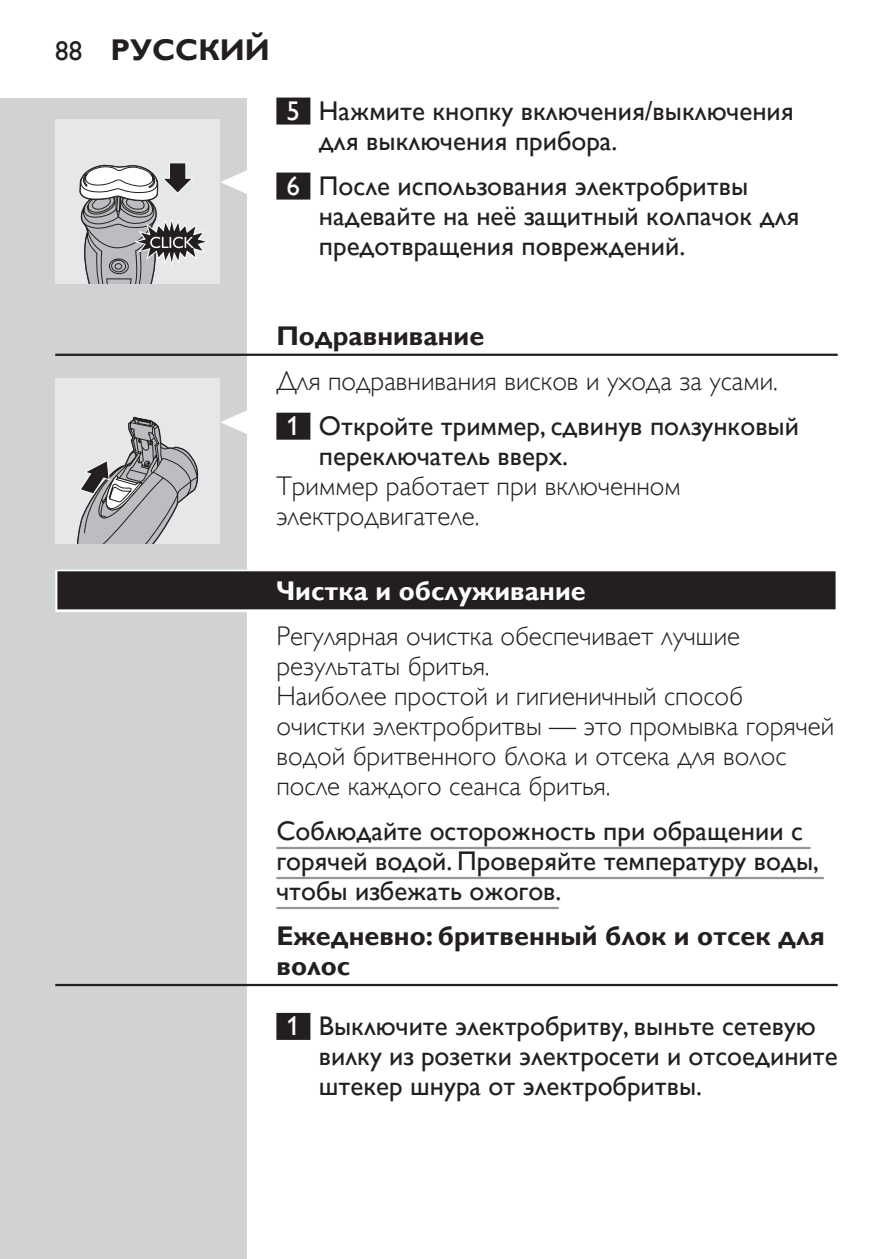
<style>
.page{position:relative;width:893px;height:1259px;background:#fff}
.page>*{position:absolute;margin:0;border:0;box-sizing:border-box;transform-origin:0 0}
.t1{font:700 30px "Gill Sans Alt One WGL";color:#231f20}
.t2{font:27px/30px "Gill Sans Alt One WGL";color:#231f20}
.t3{font:27px/30px "Gill Sans Alt One WGL Light";color:#231f20}
.t4{font:700 27px/30px "Gill Sans Alt One WGL";color:#231f20}
.t5{font:700 27px "Gill Sans Alt One WGL";color:#fff}
.s1{font-weight:400;font-size:27px}
.s2{color:#fff}
</style>
<div class="page">
<div style="left:0;top:98px;width:247px;height:1161px;background:#d1d2d4"></div>
<hr style="left:892px;top:98px;width:1px;height:1161px;background:#d1d2d4">
<div style="left:276px;top:98px;width:34px;height:27px;background:#231f20"></div>
<div style="left:276px;top:173px;width:34px;height:27px;background:#231f20"></div>
<hr style="left:55px;top:354px;width:783px;height:2px;background:#231f20">
<div style="left:276px;top:413px;width:34px;height:27px;background:#231f20"></div>
<div style="left:55px;top:569px;width:783px;height:43px;background:linear-gradient(to right,#b1afb0,#b1afb0)"></div>
<div style="left:57px;top:571px;width:779px;height:38px;background:#231f20"></div>
<hr style="left:276px;top:847px;width:534px;height:2px;background:#939598">
<hr style="left:276px;top:877px;width:548px;height:2px;background:#939598">
<hr style="left:276px;top:907px;width:283px;height:2px;background:#939598">
<hr style="left:55px;top:984px;width:783px;height:2px;background:#231f20">
<div style="left:276px;top:1013px;width:34px;height:27px;background:#231f20"></div>
<svg style="left:221px;top:170px;width:26px;height:24px"></svg>
<div style="left:55px;top:119px;width:165px;height:165px;background:#e6e7e9"></div>
<svg style="left:79px;top:162px;width:130px;height:122px"></svg>
<svg style="left:221px;top:410px;width:26px;height:24px"></svg>
<div style="left:55px;top:379px;width:165px;height:164px;background:#e6e7e9"></div>
<svg style="left:77px;top:416px;width:122px;height:127px"></svg>
<p class="t1" style="left:55px;top:29px;width:216px"><span class="s1">88</span> Русский</p>
<p class="t2" style="left:319px;top:96px;width:476px;text-indent:-32px"><span class="s2">5</span> Нажмите кнопку включения/выключения для выключения прибора.</p>
<p class="t2" style="left:319px;top:171px;width:482px;text-indent:-32px"><span class="s2">6</span> После использования электробритвы надевайте на неё защитный колпачок для предотвращения повреждений.</p>
<p class="t4" style="left:276px;top:321px;width:209px">Подравнивание</p>
<p class="t3" style="left:276px;top:366px;width:503px">Для подравнивания висков и ухода за усами.</p>
<p class="t2" style="left:319px;top:411px;width:482px;text-indent:-32px"><span class="s2">1</span> Откройте триммер, сдвинув ползунковый переключатель вверх.</p>
<p class="t3" style="left:276px;top:471px;width:406px">Триммер работает при включенном электродвигателе.</p>
<p class="t5" style="left:276px;top:572px;width:311px">Чистка и обслуживание</p>
<p class="t3" style="left:276px;top:621px;width:559px">Регулярная очистка обеспечивает лучшие результаты бритья.<br>Наиболее простой и гигиеничный способ очистки электробритвы — это промывка горячей водой бритвенного блока и отсека для волос после каждого сеанса бритья.</p>
<p class="t2" style="left:276px;top:816px;width:544px">Соблюдайте осторожность при обращении с горячей водой. Проверяйте температуру воды, чтобы избежать ожогов.</p>
<p class="t4" style="left:276px;top:921px;width:550px">Ежедневно: бритвенный блок и отсек для волос</p>
<p class="t2" style="left:319px;top:1011px;width:520px;text-indent:-32px"><span class="s2">1</span> Выключите электробритву, выньте сетевую вилку из розетки электросети и отсоедините штекер шнура от электробритвы.</p>
</div>
